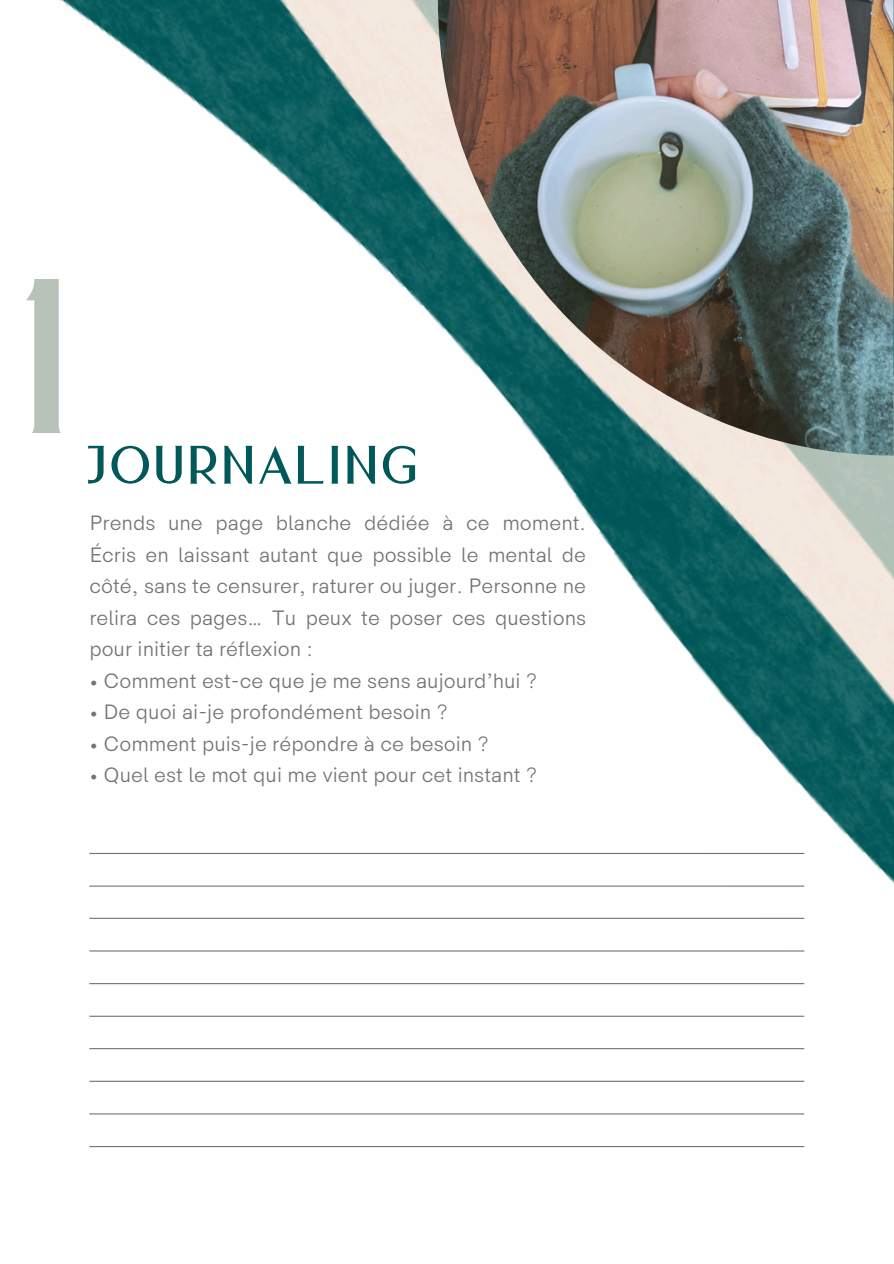
<style>
.page{position:relative;width:894px;height:1264px;background:#fff}
.page>*{position:absolute;margin:0;border:0;box-sizing:border-box;transform-origin:0 0}
.t1{font:256.5px "Al Murberry Bold";color:#b7c3b9}
.t2{font:63px "Al Murberry Bold";color:#005859}
.t3{font:21px/31.5px "HK Sentiments";color:#737373;text-align:justify}
</style>
<div class="page">
<img style="left:60px;top:0;width:833px;height:1050px">
<img style="left:438px;top:0;width:455px;height:455px">
<hr style="left:89px;top:852px;width:715px;height:2px;background:#737373">
<hr style="left:89px;top:885px;width:715px;height:1px;background:#737373">
<hr style="left:89px;top:917px;width:715px;height:1px;background:#737373">
<hr style="left:89px;top:950px;width:715px;height:1px;background:#737373">
<hr style="left:89px;top:983px;width:715px;height:1px;background:#737373">
<hr style="left:89px;top:1015px;width:715px;height:1px;background:#737373">
<hr style="left:89px;top:1048px;width:715px;height:1px;background:#737373">
<hr style="left:89px;top:1080px;width:715px;height:1px;background:#737373">
<hr style="left:89px;top:1113px;width:715px;height:1px;background:#737373">
<hr style="left:89px;top:1145px;width:715px;height:2px;background:#737373">
<p class="t1" style="left:26px;top:228px;width:72px">1</p>
<p class="t2" style="left:89px;top:433px;width:336px">JOURNALING</p>
<p class="t3" style="left:89px;top:508px;width:498px">Prends une page blanche dédiée à ce moment.<br>Écris en laissant autant que possible le mental de côté, sans te censurer, raturer ou juger. Personne ne relira ces pages… Tu peux te poser ces questions pour initier ta réflexion :</p>
<p class="t3" style="left:89px;top:665px;width:449px">• Comment est-ce que je me sens aujourd’hui ?</p>
<h1 class="t3" style="left:89px;top:697px;width:360px">• De quoi ai-je profondément besoin ?</h1>
<p class="t3" style="left:89px;top:728px;width:401px">• Comment puis-je répondre à ce besoin ?</p>
<p class="t3" style="left:89px;top:760px;width:449px">• Quel est le mot qui me vient pour cet instant ?</p>
</div>
